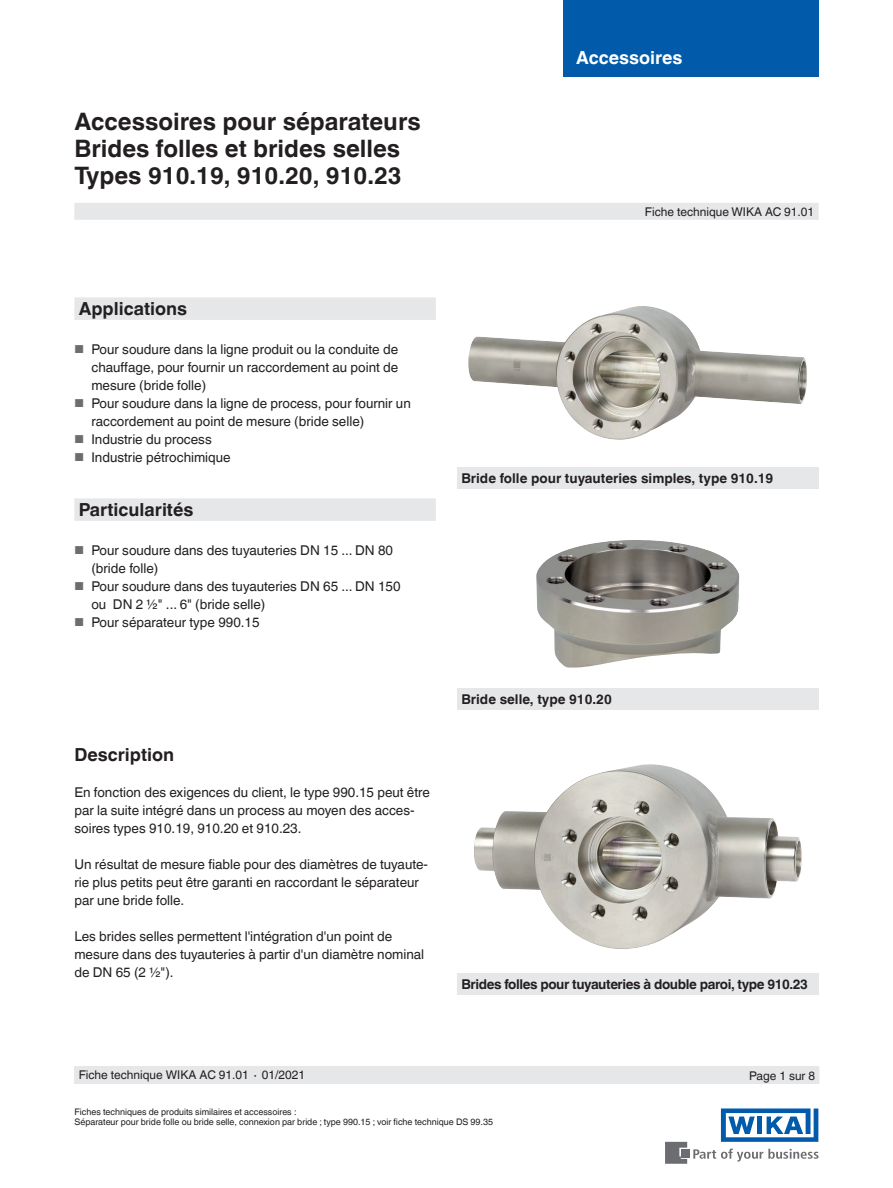
<style>
.page{position:relative;width:893px;height:1188px;background:#fff}
.page>*{position:absolute;margin:0;border:0;box-sizing:border-box;transform-origin:0 0}
.t1{font:700 24px/27px "Helvetica World";color:#231f20}
.t2{font:700 18px "Helvetica World";color:#231f20}
.t3{font:700 18px "Helvetica World";color:#fff}
.t4{font:13.5px/18px "Helvetica World";color:#231f20}
.t5{font:700 13.5px "Helvetica World";color:#231f20}
.t6{font:700 13.5px "Helvetica World";letter-spacing:-.03em;color:#231f20}
.t7{font:12px "Helvetica World";color:#231f20}
.t8{font:9px/10.5px "Helvetica World";color:#231f20}
.s1{font-size:11.55px;color:#6c6d70}
</style>
<div class="page">
<svg style="left:693px;top:1149px;width:126px;height:13px"></svg>
<div style="left:682px;top:1150px;width:8px;height:8px;background:#6c6d70"></div>
<svg style="left:665px;top:1142px;width:22px;height:22px"></svg>
<svg style="left:721px;top:1108px;width:97px;height:34px"></svg>
<div style="left:563px;top:0;width:256px;height:76px;background:#015aaa"></div>
<div style="left:74px;top:203px;width:745px;height:17px;background:#e6e7e9"></div>
<div style="left:74px;top:1066px;width:745px;height:18px;background:#e6e7e9"></div>
<img style="left:468px;top:306px;width:339px;height:134px">
<img style="left:536px;top:540px;width:204px;height:128px">
<img style="left:474px;top:764px;width:328px;height:185px">
<div style="left:457px;top:468px;width:362px;height:21px;background:#e6e7e9"></div>
<div style="left:457px;top:689px;width:362px;height:21px;background:#e6e7e9"></div>
<div style="left:457px;top:974px;width:362px;height:21px;background:#e6e7e9"></div>
<div style="left:74px;top:297px;width:362px;height:23px;background:#e6e7e9"></div>
<div style="left:74px;top:498px;width:362px;height:23px;background:#e6e7e9"></div>
<h1 class="t1" style="left:74px;top:108px;width:348px">Accessoires pour séparateurs<br>Brides folles et brides selles<br>Types 910.19, 910.20, 910.23</h1>
<h2 class="t3" style="left:576px;top:47px;width:108px">Accessoires</h2>
<p class="t7" style="left:645px;top:204px;width:171px">Fiche technique WIKA AC 91.01</p>
<h2 class="t2" style="left:79px;top:298px;width:110px">Applications</h2>
<p class="t4" style="left:91px;top:340px;width:308px;text-align:justify;text-indent:-17px"><span class="s1">■</span> Pour soudure dans la ligne produit ou la conduite de chauffage, pour fournir un raccordement au point de mesure (bride folle)</p>
<p class="t4" style="left:91px;top:394px;width:321px;text-indent:-17px"><span class="s1">■</span> Pour soudure dans la ligne de process, pour fournir un raccordement au point de mesure (bride selle)</p>
<p class="t4" style="left:74px;top:430px;width:139px"><span class="s1">■</span> Industrie du process</p>
<p class="t4" style="left:74px;top:448px;width:158px"><span class="s1">■</span> Industrie pétrochimique</p>
<h2 class="t2" style="left:79px;top:499px;width:116px">Particularités</h2>
<p class="t4" style="left:91px;top:541px;width:303px;text-indent:-17px"><span class="s1">■</span> Pour soudure dans des tuyauteries DN 15 ... DN 80 (bride folle)</p>
<p class="t4" style="left:91px;top:577px;width:311px;text-indent:-17px"><span class="s1">■</span> Pour soudure dans des tuyauteries DN 65 ... DN 150 ou DN 2 ½" ... 6" (bride selle)</p>
<p class="t4" style="left:74px;top:613px;width:187px"><span class="s1">■</span> Pour séparateur type 990.15</p>
<h2 class="t2" style="left:74px;top:745px;width:101px">Description</h2>
<p class="t4" style="left:74px;top:784px;width:357px">En fonction des exigences du client, le type 990.15 peut être par la suite intégré dans un process au moyen des acces&shy;soires types 910.19, 910.20 et 910.23.</p>
<p class="t4" style="left:74px;top:856px;width:355px">Un résultat de mesure fiable pour des diamètres de tuyaute&shy;rie plus petits peut être garanti en raccordant le séparateur par une bride folle.</p>
<p class="t4" style="left:74px;top:928px;width:351px">Les brides selles permettent l'intégration d'un point de mesure dans des tuyauteries à partir d'un diamètre nominal de DN 65 (2 1/2").</p>
<p class="t5" style="left:461px;top:471px;width:313px">Bride folle pour tuyauteries simples, type 910.19</p>
<p class="t5" style="left:461px;top:692px;width:152px">Bride selle, type 910.20</p>
<p class="t6" style="left:461px;top:977px;width:348px">Brides folles pour tuyauteries à double paroi, type 910.23</p>
<p class="t7" style="left:79px;top:1068px;width:228px">Fiche technique WIKA AC 91.01 ∙ 01/2021</p>
<p class="t7" style="left:749px;top:1068px;width:67px">Page 1 sur 8</p>
<p class="t8" style="left:74px;top:1107px;width:420px">Fiches techniques de produits similaires et accessoires :<br>Séparateur pour bride folle ou bride selle, connexion par bride ; type 990.15 ; voir fiche technique DS 99.35</p>
</div>
